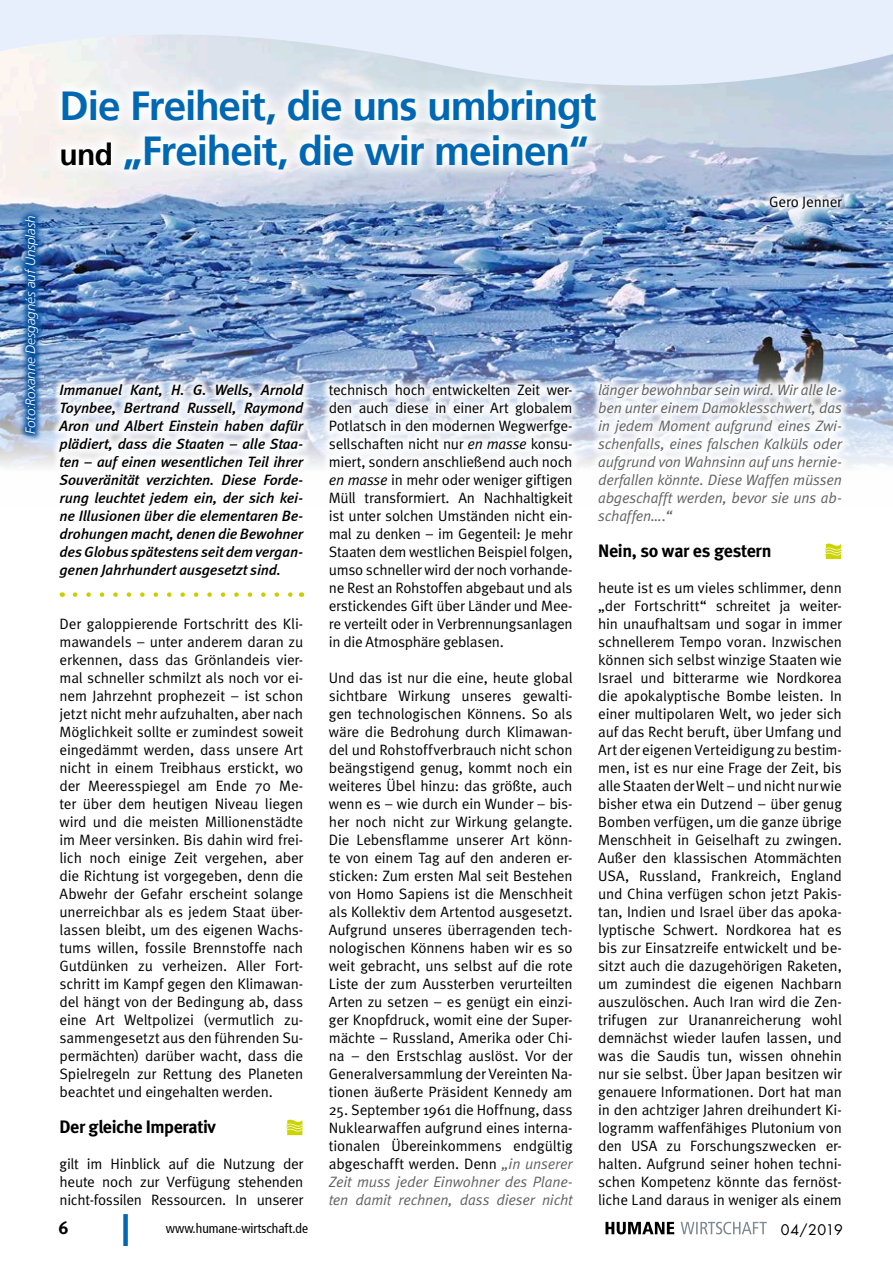
<style>
.page{position:relative;width:893px;height:1263px;background:#fff}
.page>*{position:absolute;margin:0;border:0;box-sizing:border-box;transform-origin:0 0}
.Headline_1{font:700 40.5px "Frutiger 65";letter-spacing:-.03em;color:#0068b3}
.Zwischenüberschrift{font:700 18px "Meta";letter-spacing:-.02em;color:#000}
.t1{font:18px "Meta Bold LF";color:#000}
.Fließtext_Meta_Norma{font:15px/18px "Meta Normal";letter-spacing:-.01em;color:#000;text-align:justify}
.Einleitungstext{font:italic 500 15px/18px "Meta";letter-spacing:-.01em;color:#000;text-align:justify}
.Fließtext_Meta_Norma-2{font:italic 15px/18px "Meta Normal";letter-spacing:-.01em;color:#626262;text-align:justify}
.Autor{font:15px "Meta Normal";letter-spacing:-.005em;color:#000}
.t2{font:14.25px "Futura";letter-spacing:.005em;color:#000}
.t3{font:italic 300 13.5px "Frutiger LT";letter-spacing:-.01em;color:#fff}
.t4{font:condensed 13.5px "Frutiger 57";color:#000}
.s1{font-size:30px;color:#000}
.s2{font-style:italic}
.s3{font-style:italic;color:#626262}
</style>
<div class="page">
<div style="left:123px;top:1214px;width:5px;height:32px;background:#0068b3"></div>
<svg style="left:605px;top:1222px;width:69px;height:12px"></svg>
<svg style="left:681px;top:1222px;width:86px;height:12px"></svg>
<img style="left:0;top:94px;width:893px;height:373px">
<div style="left:320px;top:376px;width:262px;height:840px;background:#fff"></div>
<div style="left:50px;top:376px;width:263px;height:839px;background:#fff"></div>
<svg style="left:75px;top:592px;width:218px;height:5px"></svg>
<svg style="left:286px;top:1120px;width:17px;height:15px"></svg>
<div style="left:589px;top:376px;width:262px;height:841px;background:#fff"></div>
<svg style="left:825px;top:544px;width:17px;height:15px"></svg>
<svg style="left:48px;top:94px;width:807px;height:127px"></svg>
<img style="left:17px;top:209px;width:29px;height:232px">
<svg style="left:0;top:0;width:893px;height:94px;background:#e2eaf4"></svg>
<p class="t3" style="left:23px;top:434px;width:220px;rotate:-90deg">Foto:Roxanne Desgagnés auf Unsplash</p>
<p class="Headline_1" style="left:60px;top:82px;width:538px">Die Freiheit, die uns umbringt</p>
<p class="Headline_1" style="left:60px;top:127px;width:530px"><span class="s1">und</span> „Freiheit, die wir meinen“</p>
<p class="Autor" style="left:769px;top:193px;width:74px">Gero Jenner</p>
<p class="Einleitungstext" style="left:60px;top:381px;width:245px">Immanuel Kant, H. G. Wells, Arnold Toynbee, Bertrand Russell, Raymond Aron und Albert Einstein haben dafür plädiert, dass die Staaten – alle Staa&shy;ten – auf einen wesentlichen Teil ihrer Souveränität verzichten. Diese Forde&shy;rung leuchtet jedem ein, der sich kei&shy;ne Illusionen über die elementaren Be&shy;drohungen macht, denen die Bewohner des Globus spätestens seit dem vergan&shy;genen Jahrhundert ausgesetzt sind.</p>
<p class="Fließtext_Meta_Norma" style="left:60px;top:615px;width:245px">Der galoppierende Fortschritt des Kli&shy;mawandels – unter anderem daran zu erkennen, dass das Grönlandeis vier&shy;mal schneller schmilzt als noch vor ei&shy;nem Jahrzehnt prophezeit – ist schon jetzt nicht mehr aufzuhalten, aber nach Möglichkeit sollte er zumindest soweit eingedämmt werden, dass unsere Art nicht in einem Treibhaus erstickt, wo der Meeresspiegel am Ende 70 Me&shy;ter über dem heutigen Niveau liegen wird und die meisten Millionenstädte im Meer versinken. Bis dahin wird frei&shy;lich noch einige Zeit vergehen, aber die Richtung ist vorgegeben, denn die Abwehr der Gefahr erscheint solange unerreichbar als es jedem Staat über&shy;lassen bleibt, um des eigenen Wachs&shy;tums willen, fossile Brennstoffe nach Gutdünken zu verheizen. Aller Fort&shy;schritt im Kampf gegen den Klimawan&shy;del hängt von der Bedingung ab, dass eine Art Weltpolizei (vermutlich zu&shy;sammengesetzt aus den führenden Su&shy;permächten) darüber wacht, dass die Spielregeln zur Rettung des Planeten beachtet und eingehalten werden.</p>
<p class="Zwischenüberschrift" style="left:60px;top:1116px;width:158px">Der gleiche Imperativ</p>
<p class="Fließtext_Meta_Norma" style="left:60px;top:1155px;width:245px">gilt im Hinblick auf die Nutzung der heute noch zur Verfügung stehenden nicht-fossilen Ressourcen. In unserer</p>
<p class="Fließtext_Meta_Norma" style="left:329px;top:381px;width:245px">technisch hoch entwickelten Zeit wer&shy;den auch diese in einer Art globalem Potlatsch in den modernen Wegwerfge&shy;sellschaften nicht nur <span class="s2">en masse</span> konsu&shy;miert, sondern anschließend auch noch <span class="s2">en masse</span> in mehr oder weniger giftigen Müll transformiert. An Nachhaltigkeit ist unter solchen Umständen nicht ein&shy;mal zu denken – im Gegenteil: Je mehr Staaten dem westlichen Beispiel folgen, umso schneller wird der noch vorhande&shy;ne Rest an Rohstoffen abgebaut und als erstickendes Gift über Länder und Mee&shy;re verteilt oder in Verbrennungsanlagen in die Atmosphäre geblasen.</p>
<p class="Fließtext_Meta_Norma" style="left:329px;top:669px;width:245px">Und das ist nur die eine, heute global sichtbare Wirkung unseres gewalti&shy;gen technologischen Könnens. So als wäre die Bedrohung durch Klimawan&shy;del und Rohstoffverbrauch nicht schon beängstigend genug, kommt noch ein weiteres Übel hinzu: das größte, auch wenn es – wie durch ein Wunder – bis&shy;her noch nicht zur Wirkung gelangte.<br>Die Lebensflamme unserer Art könn&shy;te von einem Tag auf den anderen er&shy;sticken: Zum ersten Mal seit Bestehen von Homo Sapiens ist die Menschheit als Kollektiv dem Artentod ausgesetzt.<br>Aufgrund unseres überragenden tech&shy;nologischen Könnens haben wir es so weit gebracht, uns selbst auf die rote Liste der zum Aussterben verurteilten Arten zu setzen – es genügt ein einzi&shy;ger Knopfdruck, womit eine der Super&shy;mächte – Russland, Amerika oder Chi&shy;na – den Erstschlag auslöst. Vor der Generalversammlung der Vereinten Na&shy;tionen äußerte Präsident Kennedy am</p>
<p class="Fließtext_Meta_Norma" style="left:329px;top:1101px;width:245px">25. September 1961 die Hoffnung, dass Nuklearwaffen aufgrund eines interna&shy;tionalen Übereinkommens endgültig abgeschafft werden. Denn <span class="s3">„in unserer Zeit muss jeder Einwohner des Plane&shy;ten damit rechnen, dass dieser nicht</span></p>
<p class="Fließtext_Meta_Norma-2" style="left:598px;top:381px;width:245px">länger bewohnbar sein wird. Wir alle le&shy;ben unter einem Damoklesschwert, das in jedem Moment aufgrund eines Zwi&shy;schenfalls, eines falschen Kalküls oder aufgrund von Wahnsinn auf uns hernie&shy;derfallen könnte. Diese Waffen müssen abgeschafft werden, bevor sie uns ab&shy;schaffen….“</p>
<p class="Zwischenüberschrift" style="left:598px;top:540px;width:175px">Nein, so war es gestern</p>
<p class="Fließtext_Meta_Norma" style="left:598px;top:579px;width:245px">heute ist es um vieles schlimmer, denn „der Fortschritt“ schreitet ja weiter&shy;hin unaufhaltsam und sogar in immer schnellerem Tempo voran. Inzwischen können sich selbst winzige Staaten wie Israel und bitterarme wie Nordkorea die apokalyptische Bombe leisten. In einer multipolaren Welt, wo jeder sich auf das Recht beruft, über Umfang und Art der eigenen Verteidigung zu bestim&shy;men, ist es nur eine Frage der Zeit, bis alle Staaten der Welt – und nicht nur wie bisher etwa ein Dutzend – über genug Bomben verfügen, um die ganze übrige Menschheit in Geiselhaft zu zwingen.<br>Außer den klassischen Atommächten USA, Russland, Frankreich, England und China verfügen schon jetzt Pakis&shy;tan, Indien und Israel über das apoka&shy;lyptische Schwert. Nordkorea hat es bis zur Einsatzreife entwickelt und be&shy;sitzt auch die dazugehörigen Raketen, um zumindest die eigenen Nachbarn auszulöschen. Auch Iran wird die Zen&shy;trifugen zur Urananreicherung wohl demnächst wieder laufen lassen, und was die Saudis tun, wissen ohnehin nur sie selbst. Über Japan besitzen wir genauere Informationen. Dort hat man in den achtziger Jahren dreihundert Ki&shy;logramm waffenfähiges Plutonium von den USA zu Forschungszwecken er&shy;halten. Aufgrund seiner hohen techni&shy;schen Kompetenz könnte das fernöst&shy;liche Land daraus in weniger als einem</p>
<p class="t1" style="left:58px;top:1217px;width:12px">6</p>
<p class="t4" style="left:166px;top:1220px;width:144px">www.humane-wirtschaft.de</p>
<p class="t2" style="left:781px;top:1220px;width:64px">04/2019</p>
</div>
